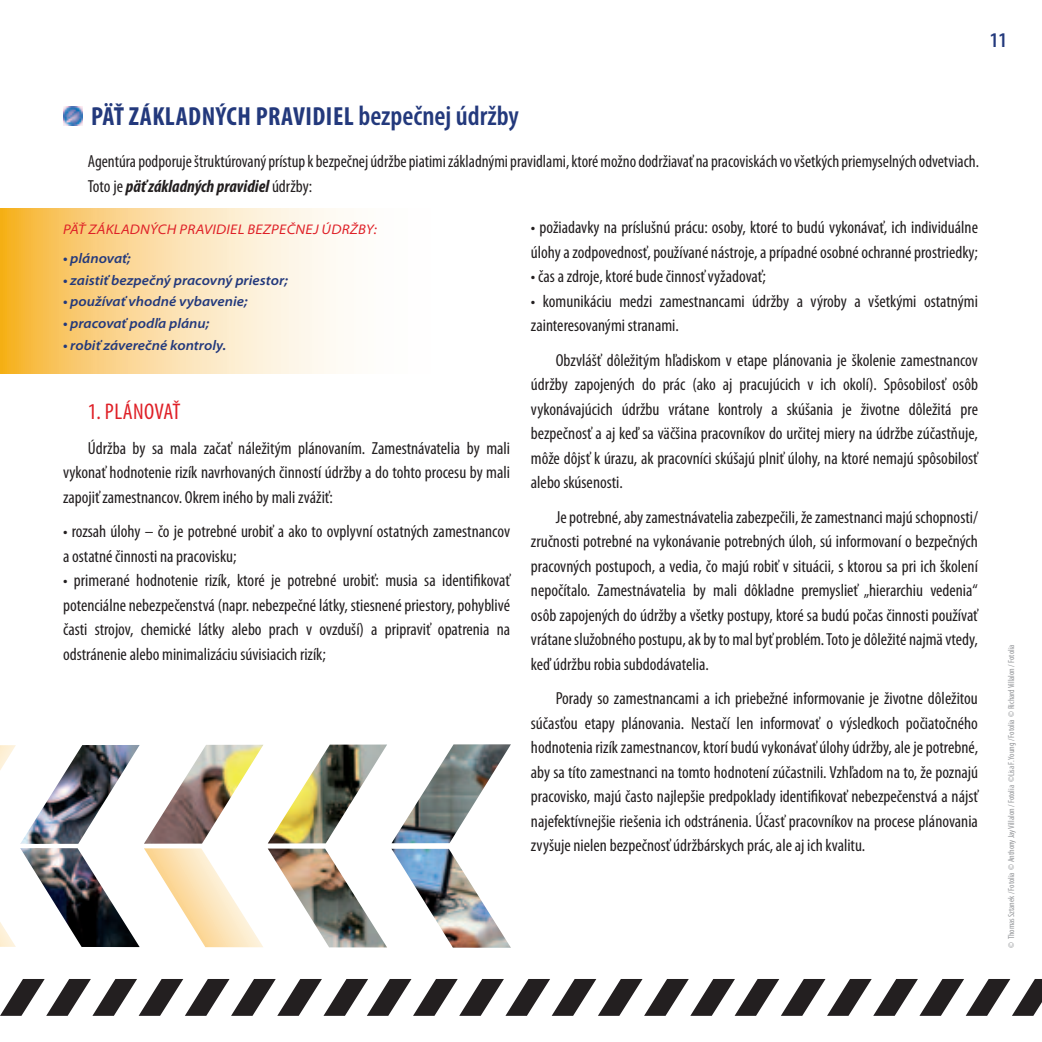
<style>
.page{position:relative;width:1042px;height:1042px;background:#fff}
.page>*{position:absolute;margin:0;border:0;box-sizing:border-box;transform-origin:0 0}
.t1{font:700 condensed 26.25px "Myriad Pro";letter-spacing:.02em;color:#23397c}
.t2{font:condensed 22.75px "Myriad Pro";letter-spacing:.02em;color:#df2027}
.t3{font:600 condensed 21px "Myriad Pro";color:#23397c}
.t4{font:condensed 17.5px/24.5px "Myriad Pro";color:#231f20;text-align:justify}
.t5{font:italic 600 semi-expanded 14px "Myriad Pro";color:#23397c}
.t6{font:italic semi-expanded 14px "Myriad Pro";letter-spacing:.02em;color:#df2027}
.t7{font:condensed 8.75px "Myriad Pro";color:#939598}
.s1{font-weight:600;font-size:28px}
.s2{font-weight:700;font-style:italic}
</style>
<div class="page">
<svg style="left:0;top:979px;width:1042px;height:37px"></svg>
<img style="left:63px;top:106px;width:19px;height:19px">
<svg style="left:0;top:208px;width:338px;height:165px;background:#fadb9f"></svg>
<img style="left:391px;top:744px;width:120px;height:203px">
<img style="left:212px;top:744px;width:175px;height:203px">
<img style="left:0;top:745px;width:263px;height:202px">
<p class="t3" style="left:990px;top:28px;width:19px">11</p>
<h1 class="t1" style="left:91px;top:100px;width:429px">PÄŤ ZÁKLADNÝCH PRAVIDIEL <span class="s1">bezpečnej údržby</span></h1>
<p class="t4" style="left:88px;top:149px;width:892px">Agentúra podporuje štruktúrovaný prístup k bezpečnej údržbe piatimi základnými pravidlami, ktoré možno dodržiavať na pracoviskách vo všetkých priemyselných odvetviach.<br>Toto je <span class="s2">päť základných pravidiel</span> údržby:</p>
<p class="t6" style="left:63px;top:221px;width:315px">PÄŤ ZÁKLADNÝCH PRAVIDIEL BEZPEČNEJ ÚDRŽBY:</p>
<p class="t5" style="left:63px;top:250px;width:69px">• plánovať;</p>
<p class="t5" style="left:63px;top:272px;width:226px">• zaistiť bezpečný pracovný priestor;</p>
<p class="t5" style="left:63px;top:294px;width:186px">• používať vhodné vybavenie;</p>
<p class="t5" style="left:63px;top:316px;width:148px">• pracovať podľa plánu;</p>
<p class="t5" style="left:63px;top:337px;width:165px">• robiť záverečné kontroly.</p>
<h2 class="t2" style="left:88px;top:398px;width:94px">1. PLÁNOVAŤ</h2>
<p class="t4" style="left:63px;top:436px;width:449px;text-indent:25px">Údržba by sa mala začať náležitým plánovaním. Zamestnávatelia by mali vykonať hodnotenie rizík navrhovaných činností údržby a do tohto procesu by mali zapojiť zamestnancov. Okrem iného by mali zvážiť:</p>
<p class="t4" style="left:63px;top:519px;width:448px">• rozsah úlohy – čo je potrebné urobiť a ako to ovplyvní ostatných zamestnancov a ostatné činnosti na pracovisku;</p>
<p class="t4" style="left:63px;top:568px;width:449px">• primerané hodnotenie rizík, ktoré je potrebné urobiť: musia sa identifikovať potenciálne nebezpečenstvá (napr. nebezpečné látky, stiesnené priestory, pohyblivé časti strojov, chemické látky alebo prach v ovzduší) a pripraviť opatrenia na odstránenie alebo minimalizáciu súvisiacich rizík;</p>
<p class="t4" style="left:531px;top:215px;width:449px">• požiadavky na príslušnú prácu: osoby, ktoré to budú vykonávať, ich individuálne úlohy a zodpovednosť, používané nástroje, a prípadné osobné ochranné prostriedky;</p>
<p class="t4" style="left:531px;top:264px;width:236px">• čas a zdroje, ktoré bude činnosť vyžadovať;</p>
<p class="t4" style="left:531px;top:289px;width:449px">• komunikáciu medzi zamestnancami údržby a výroby a všetkými ostatnými zainteresovanými stranami.</p>
<p class="t4" style="left:531px;top:348px;width:449px;text-indent:25px">Obzvlášť dôležitým hľadiskom v etape plánovania je školenie zamestnancov údržby zapojených do prác (ako aj pracujúcich v ich okolí). Spôsobilosť osôb vykonávajúcich údržbu vrátane kontroly a skúšania je životne dôležitá pre bezpečnosť a aj keď sa väčšina pracovníkov do určitej miery na údržbe zúčastňuje, môže dôjsť k úrazu, ak pracovníci skúšajú plniť úlohy, na ktoré nemajú spôsobilosť alebo skúsenosti.</p>
<p class="t4" style="left:531px;top:504px;width:448px;text-indent:25px">Je potrebné, aby zamestnávatelia zabezpečili, že zamestnanci majú schopnosti/ zručnosti potrebné na vykonávanie potrebných úloh, sú informovaní o bezpečných pracovných postupoch, a vedia, čo majú robiť v situácii, s ktorou sa pri ich školení nepočítalo. Zamestnávatelia by mali dôkladne premyslieť „hierarchiu vedenia“ osôb zapojených do údržby a všetky postupy, ktoré sa budú počas činnosti používať vrátane služobného postupu, ak by to mal byť problém. Toto je dôležité najmä vtedy, keď údržbu robia subdodávatelia.</p>
<p class="t4" style="left:531px;top:686px;width:449px;text-indent:25px">Porady so zamestnancami a ich priebežné informovanie je životne dôležitou súčasťou etapy plánovania. Nestačí len informovať o výsledkoch počiatočného hodnotenia rizík zamestnancov, ktorí budú vykonávať úlohy údržby, ale je potrebné, aby sa títo zamestnanci na tomto hodnotení zúčastnili. Vzhľadom na to, že poznajú pracovisko, majú často najlepšie predpoklady identifikovať nebezpečenstvá a nájsť najefektívnejšie riešenia ich odstránenia. Účasť pracovníkov na procese plánovania zvyšuje nielen bezpečnosť údržbárskych prác, ale aj ich kvalitu.</p>
<p class="t7" style="left:1006px;top:947px;width:305px;rotate:-90deg">© Thomas Sztanek / Fotolia © Anthony Jay Villalon / Fotolia ©Lisa F. Young / Fotolia © Richard Villalon / Fotolia</p>
</div>
